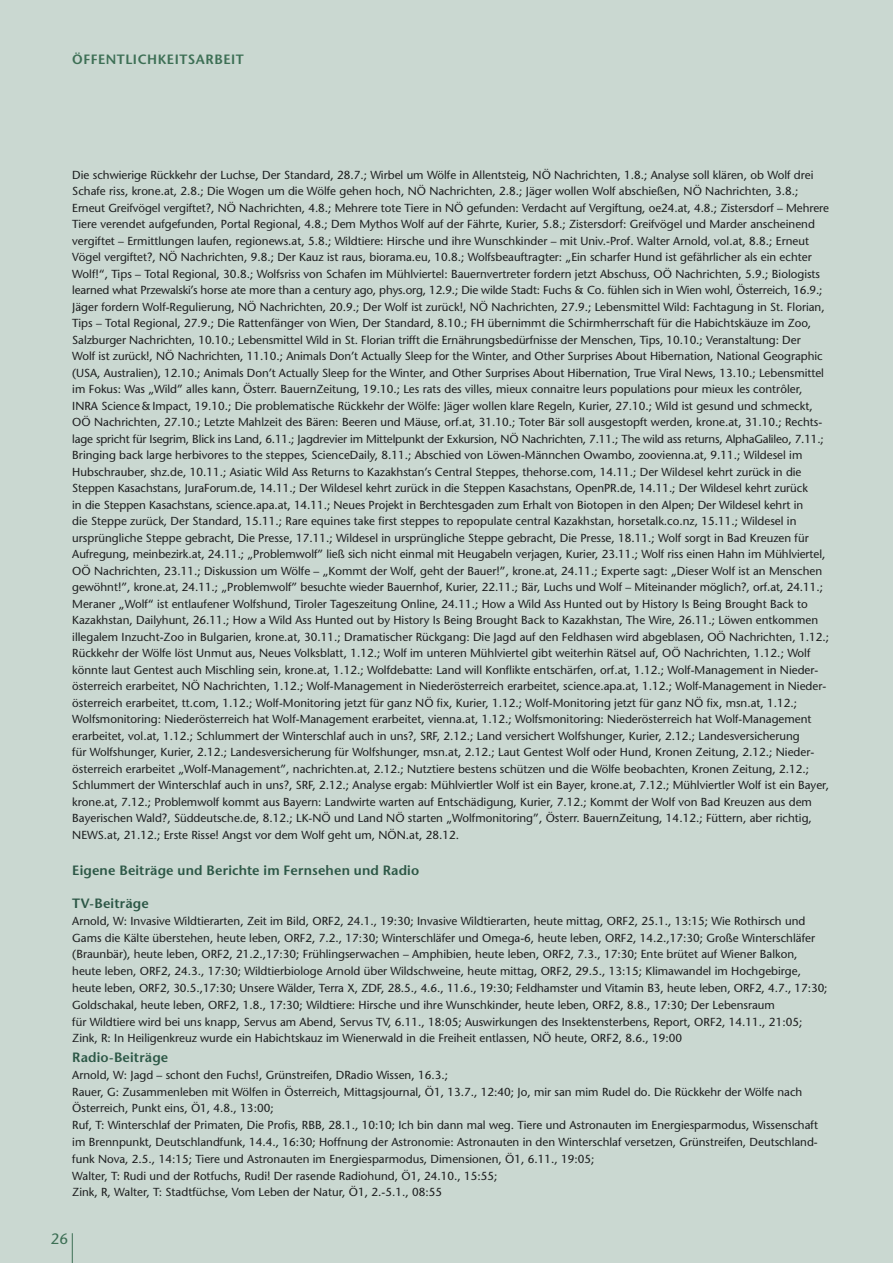
<style>
.page{position:relative;width:893px;height:1263px;background:#cad8d1}
.page>*{position:absolute;margin:0;border:0;box-sizing:border-box;transform-origin:0 0}
.t1{font:500 15px "Stone Sans Std";color:#3d6f55}
.t2{font:600 13.5px "Stone Sans Std";letter-spacing:.01em;color:#2c5746}
.t3{font:600 13.5px "Stone Sans Std";letter-spacing:.04em;color:#3d6f55}
.t4{font:500 11.7px/16.5px "Stone Sans Std";color:#1d1e1f}
</style>
<div class="page">
<hr style="left:72px;top:1233px;width:1px;height:30px;background:#3d6f55">
<p class="t3" style="left:72px;top:51px;width:173px">ÖFFENTLICHKEITSARBEIT</p>
<p class="t4" style="left:72px;top:166px;width:758px">Die schwierige Rückkehr der Luchse, Der Standard, 28.7.; Wirbel um Wölfe in Allentsteig, NÖ Nachrichten, 1.8.; Analyse soll klären, ob Wolf drei Schafe riss, krone.at, 2.8.; Die Wogen um die Wölfe gehen hoch, NÖ Nachrichten, 2.8.; Jäger wollen Wolf abschießen, NÖ Nachrichten, 3.8.; Erneut Greifvögel vergiftet?, NÖ Nachrichten, 4.8.; Mehrere tote Tiere in NÖ gefunden: Verdacht auf Vergiftung, oe24.at, 4.8.; Zistersdorf – Mehrere Tiere verendet aufgefunden, Portal Regional, 4.8.; Dem Mythos Wolf auf der Fährte, Kurier, 5.8.; Zistersdorf: Greifvögel und Marder anscheinend vergiftet – Ermittlungen laufen, regionews.at, 5.8.; Wildtiere: Hirsche und ihre Wunschkinder – mit Univ.-Prof. Walter Arnold, vol.at, 8.8.; Erneut Vögel vergiftet?, NÖ Nachrichten, 9.8.; Der Kauz ist raus, biorama.eu, 10.8.; Wolfsbeauftragter: „Ein scharfer Hund ist gefährlicher als ein echter Wolf!“, Tips – Total Regional, 30.8.; Wolfsriss von Schafen im Mühlviertel: Bauernvertreter fordern jetzt Abschuss, OÖ Nachrichten, 5.9.; Biologists learned what Przewalski’s horse ate more than a century ago, phys.org, 12.9.; Die wilde Stadt: Fuchs &amp; Co. fühlen sich in Wien wohl, Österreich, 16.9.; Jäger fordern Wolf-Regulierung, NÖ Nachrichten, 20.9.; Der Wolf ist zurück!, NÖ Nachrichten, 27.9.; Lebensmittel Wild: Fachtagung in St. Florian, Tips – Total Regional, 27.9.; Die Rattenfänger von Wien, Der Standard, 8.10.; FH übernimmt die Schirmherrschaft für die Habichtskäuze im Zoo, Salzburger Nachrichten, 10.10.; Lebensmittel Wild in St. Florian trifft die Ernährungsbedürfnisse der Menschen, Tips, 10.10.; Veranstaltung: Der<br>Wolf ist zurück!, NÖ Nachrichten, 11.10.; Animals Don’t Actually Sleep for the Winter, and Other Surprises About Hibernation, National Geographic (USA, Australien), 12.10.; Animals Don’t Actually Sleep for the Winter, and Other Surprises About Hibernation, True Viral News, 13.10.; Lebensmittel im Fokus: Was „Wild” alles kann, Österr. BauernZeitung, 19.10.; Les rats des villes, mieux connaitre leurs populations pour mieux les contrôler, INRA Science&amp;Impact, 19.10.; Die problematische Rückkehr der Wölfe: Jäger wollen klare Regeln, Kurier, 27.10.; Wild ist gesund und schmeckt, OÖ Nachrichten, 27.10.; Letzte Mahlzeit des Bären: Beeren und Mäuse, orf.at, 31.10.; Toter Bär soll ausgestopft werden, krone.at, 31.10.; Rechts&shy;lage spricht für Isegrim, Blick ins Land, 6.11.; Jagdrevier im Mittelpunkt der Exkursion, NÖ Nachrichten, 7.11.; The wild ass returns, AlphaGalileo, 7.11.; Bringing back large herbivores to the steppes, ScienceDaily, 8.11.; Abschied von Löwen-Männchen Owambo, zoovienna.at, 9.11.; Wildesel im Hubschrauber, shz.de, 10.11.; Asiatic Wild Ass Returns to Kazakhstan’s Central Steppes, thehorse.com, 14.11.; Der Wildesel kehrt zurück in die Steppen Kasachstans, JuraForum.de, 14.11.; Der Wildesel kehrt zurück in die Steppen Kasachstans, OpenPR.de, 14.11.; Der Wildesel kehrt zurück<br>in die Steppen Kasachstans, science.apa.at, 14.11.; Neues Projekt in Berchtesgaden zum Erhalt von Biotopen in den Alpen; Der Wildesel kehrt in<br>die Steppe zurück, Der Standard, 15.11.; Rare equines take first steppes to repopulate central Kazakhstan, horsetalk.co.nz, 15.11.; Wildesel in ursprüngliche Steppe gebracht, Die Presse, 17.11.; Wildesel in ursprüngliche Steppe gebracht, Die Presse, 18.11.; Wolf sorgt in Bad Kreuzen für Aufregung, meinbezirk.at, 24.11.; „Problemwolf” ließ sich nicht einmal mit Heugabeln verjagen, Kurier, 23.11.; Wolf riss einen Hahn im Mühlviertel, OÖ Nachrichten, 23.11.; Diskussion um Wölfe – „Kommt der Wolf, geht der Bauer!”, krone.at, 24.11.; Experte sagt: „Dieser Wolf ist an Menschen gewöhnt!”, krone.at, 24.11.; „Problemwolf” besuchte wieder Bauernhof, Kurier, 22.11.; Bär, Luchs und Wolf – Miteinander möglich?, orf.at, 24.11.; Meraner „Wolf“ ist entlaufener Wolfshund, Tiroler Tageszeitung Online, 24.11.; How a Wild Ass Hunted out by History Is Being Brought Back to Kazakhstan, Dailyhunt, 26.11.; How a Wild Ass Hunted out by History Is Being Brought Back to Kazakhstan, The Wire, 26.11.; Löwen entkommen illegalem Inzucht-Zoo in Bulgarien, krone.at, 30.11.; Dramatischer Rückgang: Die Jagd auf den Feldhasen wird abgeblasen, OÖ Nachrichten, 1.12.; Rückkehr der Wölfe löst Unmut aus, Neues Volksblatt, 1.12.; Wolf im unteren Mühlviertel gibt weiterhin Rätsel auf, OÖ Nachrichten, 1.12.; Wolf könnte laut Gentest auch Mischling sein, krone.at, 1.12.; Wolfdebatte: Land will Konflikte entschärfen, orf.at, 1.12.; Wolf-Management in Nieder&shy;österreich erarbeitet, NÖ Nachrichten, 1.12.; Wolf-Management in Niederösterreich erarbeitet, science.apa.at, 1.12.; Wolf-Management in Nieder&shy;österreich erarbeitet, tt.com, 1.12.; Wolf-Monitoring jetzt für ganz NÖ fix, Kurier, 1.12.; Wolf-Monitoring jetzt für ganz NÖ fix, msn.at, 1.12.; Wolfsmonitoring: Niederösterreich hat Wolf-Management erarbeitet, vienna.at, 1.12.; Wolfsmonitoring: Niederösterreich hat Wolf-Management erarbeitet, vol.at, 1.12.; Schlummert der Winterschlaf auch in uns?, SRF, 2.12.; Land versichert Wolfshunger, Kurier, 2.12.; Landesversicherung<br>für Wolfshunger, Kurier, 2.12.; Landesversicherung für Wolfshunger, msn.at, 2.12.; Laut Gentest Wolf oder Hund, Kronen Zeitung, 2.12.; Nieder&shy;österreich erarbeitet „Wolf-Management”, nachrichten.at, 2.12.; Nutztiere bestens schützen und die Wölfe beobachten, Kronen Zeitung, 2.12.; Schlummert der Winterschlaf auch in uns?, SRF, 2.12.; Analyse ergab: Mühlviertler Wolf ist ein Bayer, krone.at, 7.12.; Mühlviertler Wolf ist ein Bayer, krone.at, 7.12.; Problemwolf kommt aus Bayern: Landwirte warten auf Entschädigung, Kurier, 7.12.; Kommt der Wolf von Bad Kreuzen aus dem Bayerischen Wald?, Süddeutsche.de, 8.12.; LK-NÖ und Land NÖ starten „Wolfmonitoring”, Österr. BauernZeitung, 14.12.; Füttern, aber richtig, NEWS.at, 21.12.; Erste Risse! Angst vor dem Wolf geht um, NÖN.at, 28.12.</p>
<p class="t2" style="left:72px;top:862px;width:348px">Eigene Beiträge und Berichte im Fernsehen und Radio</p>
<p class="t2" style="left:72px;top:895px;width:78px">TV-Beiträge</p>
<p class="t4" style="left:72px;top:912px;width:757px">Arnold, W: Invasive Wildtierarten, Zeit im Bild, ORF2, 24.1., 19:30; Invasive Wildtierarten, heute mittag, ORF2, 25.1., 13:15; Wie Rothirsch und Gams die Kälte überstehen, heute leben, ORF2, 7.2., 17:30; Winterschläfer und Omega-6, heute leben, ORF2, 14.2.,17:30; Große Winterschläfer (Braunbär), heute leben, ORF2, 21.2.,17:30; Frühlingserwachen – Amphibien, heute leben, ORF2, 7.3., 17:30; Ente brütet auf Wiener Balkon, heute leben, ORF2, 24.3., 17:30; Wildtierbiologe Arnold über Wildschweine, heute mittag, ORF2, 29.5., 13:15; Klimawandel im Hochgebirge, heute leben, ORF2, 30.5.,17:30; Unsere Wälder, Terra X, ZDF, 28.5., 4.6., 11.6., 19:30; Feldhamster und Vitamin B3, heute leben, ORF2, 4.7., 17:30; Goldschakal, heute leben, ORF2, 1.8., 17:30; Wildtiere: Hirsche und ihre Wunschkinder, heute leben, ORF2, 8.8., 17:30; Der Lebensraum<br>für Wildtiere wird bei uns knapp, Servus am Abend, Servus TV, 6.11., 18:05; Auswirkungen des Insektensterbens, Report, ORF2, 14.11., 21:05; Zink, R: In Heiligenkreuz wurde ein Habichtskauz im Wienerwald in die Freiheit entlassen, NÖ heute, ORF2, 8.6., 19:00</p>
<p class="t2" style="left:72px;top:1049px;width:98px">Radio-Beiträge</p>
<p class="t4" style="left:72px;top:1066px;width:747px">Arnold, W: Jagd – schont den Fuchs!, Grünstreifen, DRadio Wissen, 16.3.;<br>Rauer, G: Zusammenleben mit Wölfen in Österreich, Mittagsjournal, Ö1, 13.7., 12:40; Jo, mir san mim Rudel do. Die Rückkehr der Wölfe nach Österreich, Punkt eins, Ö1, 4.8., 13:00;<br>Ruf, T: Winterschlaf der Primaten, Die Profis, RBB, 28.1., 10:10; Ich bin dann mal weg. Tiere und Astronauten im Energiesparmodus, Wissenschaft im Brennpunkt, Deutschlandfunk, 14.4., 16:30; Hoffnung der Astronomie: Astronauten in den Winterschlaf versetzen, Grünstreifen, Deutschland&shy;funk Nova, 2.5., 14:15; Tiere und Astronauten im Energiesparmodus, Dimensionen, Ö1, 6.11., 19:05;<br>Walter, T: Rudi und der Rotfuchs, Rudi! Der rasende Radiohund, Ö1, 24.10., 15:55;<br>Zink, R, Walter, T: Stadtfüchse, Vom Leben der Natur, Ö1, 2.-5.1., 08:55</p>
<p class="t1" style="left:51px;top:1230px;width:19px">26</p>
</div>
